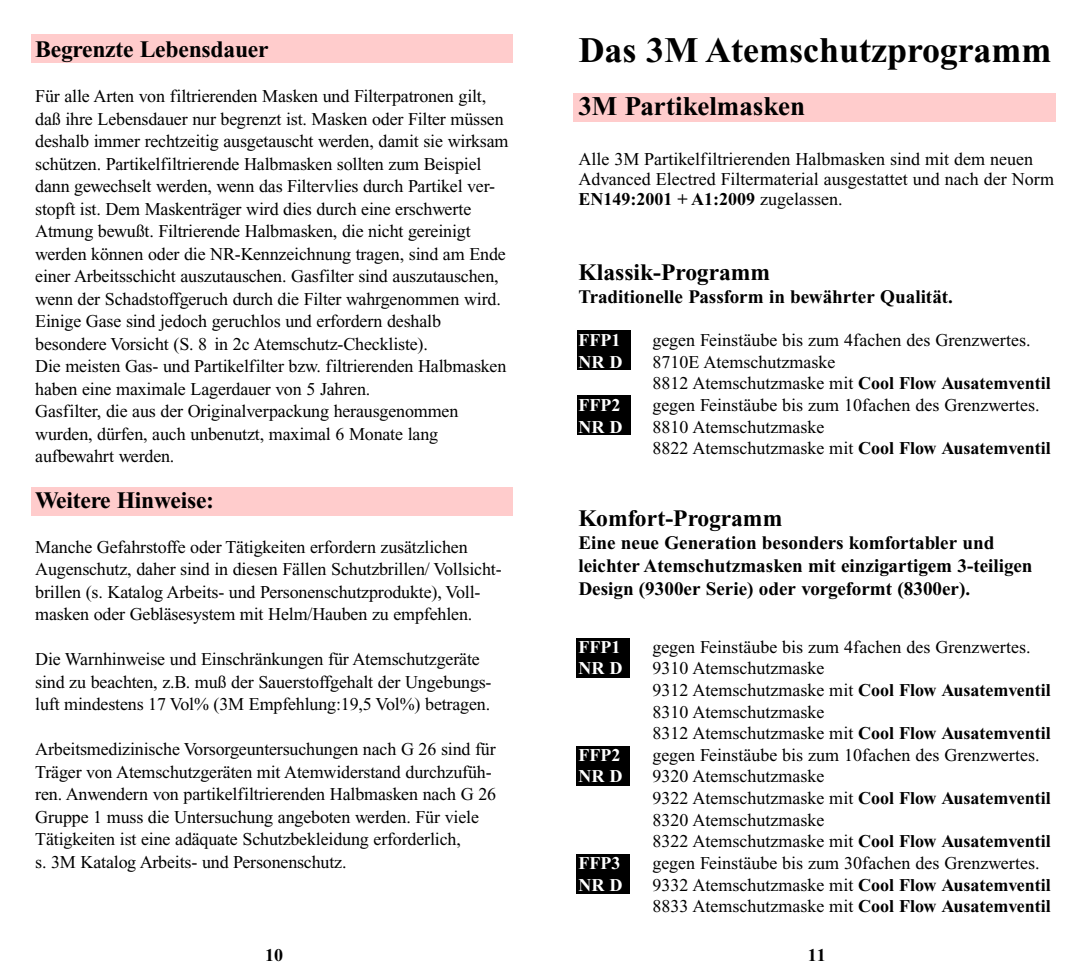
<style>
.page{position:relative;width:1085px;height:970px;background:#fff}
.page>*{position:absolute;margin:0;border:0;box-sizing:border-box;transform-origin:0 0}
.t1{font:700 36px "Times New Roman";color:#000}
.t2{font:700 27px "Times New Roman";color:#000}
.t3{font:700 23.62px "Times New Roman";letter-spacing:-.01em;color:#000}
.t4{font:700 19.12px/22.9px "Times New Roman";color:#000}
.t5{font:18px/22.5px "Times New Roman";letter-spacing:-.01em;color:#000}
.t6{font:700 18px "Times New Roman";color:#fff}
.t7{font:700 18px "Times New Roman";color:#000}
.s1{font-weight:700}
</style>
<div class="page">
<div style="left:573px;top:93px;width:482px;height:28px;background:#fcc"></div>
<div style="left:31px;top:34px;width:482px;height:29px;background:#fcc"></div>
<div style="left:31px;top:487px;width:482px;height:28px;background:#fcc"></div>
<div style="left:576px;top:854px;width:54px;height:39px;background:#000"></div>
<div style="left:576px;top:746px;width:54px;height:39px;background:#000"></div>
<div style="left:576px;top:638px;width:54px;height:39px;background:#000"></div>
<div style="left:577px;top:395px;width:54px;height:40px;background:#000"></div>
<div style="left:577px;top:330px;width:54px;height:39px;background:#000"></div>
<h3 class="t3" style="left:35px;top:36px;width:235px">Begrenzte Lebensdauer</h3>
<p class="t5" style="left:35px;top:85px;width:475px">Für alle Arten von filtrierenden Masken und Filterpatronen gilt, daß ihre Lebensdauer nur begrenzt ist. Masken oder Filter müssen deshalb immer rechtzeitig ausgetauscht werden, damit sie wirksam schützen. Partikelfiltrierende Halbmasken sollten zum Beispiel dann gewechselt werden, wenn das Filtervlies durch Partikel ver&shy;stopft ist. Dem Maskenträger wird dies durch eine erschwerte Atmung bewußt. Filtrierende Halbmasken, die nicht gereinigt werden können oder die NR-Kennzeichnung tragen, sind am Ende einer Arbeitsschicht auszutauschen. Gasfilter sind auszutauschen, wenn der Schadstoffgeruch durch die Filter wahrgenommen wird.<br>Einige Gase sind jedoch geruchlos und erfordern deshalb besondere Vorsicht (S. 8 in 2c Atemschutz-Checkliste).<br>Die meisten Gas- und Partikelfilter bzw. filtrierenden Halbmasken haben eine maximale Lagerdauer von 5 Jahren.<br>Gasfilter, die aus der Originalverpackung herausgenommen wurden, dürfen, auch unbenutzt, maximal 6 Monate lang aufbewahrt werden.</p>
<h3 class="t3" style="left:35px;top:486px;width:180px">Weitere Hinweise:</h3>
<p class="t5" style="left:35px;top:535px;width:464px">Manche Gefahrstoffe oder Tätigkeiten erfordern zusätzlichen Augenschutz, daher sind in diesen Fällen Schutzbrillen/ Vollsicht-- brillen (s. Katalog Arbeits- und Personenschutzprodukte), Voll&shy;masken oder Gebläsesystem mit Helm/Hauben zu empfehlen.</p>
<p class="t5" style="left:35px;top:648px;width:458px">Die Warnhinweise und Einschränkungen für Atemschutzgeräte sind zu beachten, z.B. muß der Sauerstoffgehalt der Ungebungs&shy;luft mindestens 17 Vol% (3M Empfehlung:19,5 Vol%) betragen.</p>
<p class="t5" style="left:35px;top:738px;width:462px">Arbeitsmedizinische Vorsorgeuntersuchungen nach G 26 sind für Träger von Atemschutzgeräten mit Atemwiderstand durchzufüh&shy;ren. Anwendern von partikelfiltrierenden Halbmasken nach G 26<br>Gruppe 1 muss die Untersuchung angeboten werden. Für viele Tätigkeiten ist eine adäquate Schutzbekleidung erforderlich,<br>s. 3M Katalog Arbeits- und Personenschutz.</p>
<h1 class="t1" style="left:578px;top:30px;width:474px">Das 3M Atemschutzprogramm</h1>
<h2 class="t2" style="left:578px;top:91px;width:228px">3M Partikelmasken</h2>
<p class="t5" style="left:578px;top:149px;width:477px;line-height:20.2px">Alle 3M Partikelfiltrierenden Halbmasken sind mit dem neuen<br>Advanced Electred Filtermaterial ausgestattet und nach der Norm<br><span class="s1">EN149:2001 + A1:2009</span> zugelassen.</p>
<h3 class="t3" style="left:578px;top:259px;width:193px">Klassik-Programm</h3>
<p class="t4" style="left:578px;top:285px;width:376px">Traditionelle Passform in bewährter Qualität.</p>
<p class="t6" style="left:578px;top:330px;width:43px">FFP1</p>
<p class="t5" style="left:652px;top:329px;width:379px">gegen Feinstäube bis zum 4fachen des Grenzwertes.</p>
<p class="t6" style="left:578px;top:352px;width:45px">NR D</p>
<p class="t5" style="left:652px;top:351px;width:400px;line-height:21.6px">8710E Atemschutzmaske<br>8812 Atemschutzmaske mit <span class="s1">Cool Flow Ausatemventil</span></p>
<p class="t6" style="left:578px;top:395px;width:43px">FFP2</p>
<p class="t5" style="left:652px;top:394px;width:388px">gegen Feinstäube bis zum 10fachen des Grenzwertes.</p>
<p class="t6" style="left:578px;top:416px;width:45px">NR D</p>
<p class="t5" style="left:652px;top:416px;width:400px;line-height:21.6px">8810 Atemschutzmaske<br>8822 Atemschutzmaske mit <span class="s1">Cool Flow Ausatemventil</span></p>
<h3 class="t3" style="left:578px;top:505px;width:205px">Komfort-Programm</h3>
<p class="t4" style="left:578px;top:531px;width:455px">Eine neue Generation besonders komfortabler und leichter Atemschutzmasken mit einzigartigem 3-teiligen<br>Design (9300er Serie) oder vorgeformt (8300er).</p>
<p class="t6" style="left:578px;top:636px;width:43px">FFP1</p>
<p class="t5" style="left:652px;top:635px;width:379px">gegen Feinstäube bis zum 4fachen des Grenzwertes.</p>
<p class="t6" style="left:578px;top:658px;width:45px">NR D</p>
<p class="t5" style="left:652px;top:657px;width:400px;line-height:21.6px">9310 Atemschutzmaske<br>9312 Atemschutzmaske mit <span class="s1">Cool Flow Ausatemventil </span>8310 Atemschutzmaske<br>8312 Atemschutzmaske mit <span class="s1">Cool Flow Ausatemventil</span></p>
<p class="t6" style="left:578px;top:744px;width:43px">FFP2</p>
<p class="t5" style="left:652px;top:743px;width:388px">gegen Feinstäube bis zum 10fachen des Grenzwertes.</p>
<p class="t6" style="left:578px;top:766px;width:45px">NR D</p>
<p class="t5" style="left:652px;top:765px;width:400px;line-height:21.6px">9320 Atemschutzmaske<br>9322 Atemschutzmaske mit <span class="s1">Cool Flow Ausatemventil </span>8320 Atemschutzmaske<br>8322 Atemschutzmaske mit <span class="s1">Cool Flow Ausatemventil</span></p>
<p class="t6" style="left:578px;top:852px;width:43px">FFP3</p>
<p class="t5" style="left:652px;top:851px;width:388px">gegen Feinstäube bis zum 30fachen des Grenzwertes.</p>
<p class="t6" style="left:578px;top:874px;width:45px">NR D</p>
<p class="t5" style="left:652px;top:873px;width:400px;line-height:21.6px">9332 Atemschutzmaske mit <span class="s1">Cool Flow Ausatemventil<br></span>8833 Atemschutzmaske mit <span class="s1">Cool Flow Ausatemventil</span></p>
<p class="t7" style="left:265px;top:944px;width:19px">10</p>
<p class="t7" style="left:807px;top:944px;width:19px">11</p>
</div>
